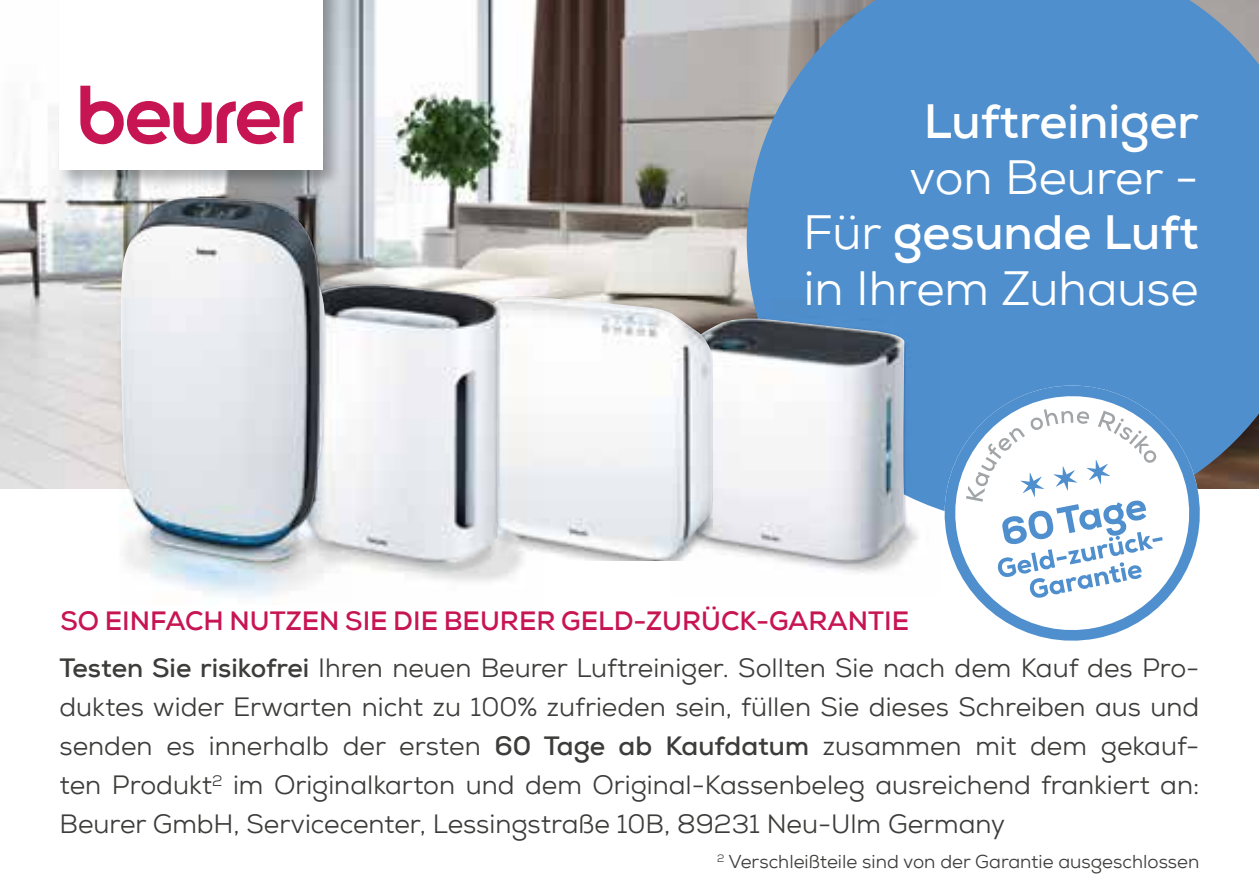
<style>
.page{position:relative;width:1259px;height:893px;background:#fff}
.page>*{position:absolute;margin:0;border:0;box-sizing:border-box;transform-origin:0 0}
.t1{font:48px/55.5px "Nexa";color:#fff;text-align:justify}
.t2{font:700 48px "Nexa";color:#fff}
.t3{font:26.4px/39px "Nexa";color:#3c3c3b;text-align:justify}
.t4{font:700 26.4px "Nexa";color:#c71553}
.t5{font:18.6px "Nexa";color:#3c3c3b}
.s1{font-weight:700}
</style>
<div class="page">
<img style="left:0;top:0;width:746px;height:488px">
<svg style="left:746px;top:0;width:513px;height:489px;fill:#4f8fcd"></svg>
<div style="left:57px;top:0;width:286px;height:189px;background:#000;opacity:.3"></div>
<div style="left:60px;top:0;width:263px;height:170px;background:#fff"></div>
<svg style="left:80px;top:86px;width:222px;height:58px"></svg>
<img style="left:670px;top:299px;width:269px;height:274px">
<img style="left:691px;top:319px;width:215px;height:243px">
<svg style="left:939px;top:380px;width:266px;height:261px"></svg>
<svg style="left:966px;top:409px;width:196px;height:190px"></svg>
<img style="left:544px;top:297px;width:168px;height:263px">
<img style="left:350px;top:262px;width:194px;height:320px">
<img style="left:350px;top:285px;width:149px;height:277px">
<img style="left:119px;top:196px;width:231px;height:402px">
<img style="left:121px;top:198px;width:204px;height:362px">
<h1 class="t2" style="left:923px;top:91px;width:276px">Luftreiniger</h1>
<h1 class="t1" style="left:803px;top:150px;width:397px;text-indent:106px">von Beurer - Für <span class="s1">gesunde Luft </span>in Ihrem Zuhause</h1>
<p class="t4" style="left:60px;top:604px;width:850px">SO EINFACH NUTZEN SIE DIE BEURER GELD-ZURÜCK-GARANTIE</p>
<p class="t3" style="left:60px;top:649px;width:1141px"><span class="s1">Testen Sie risikofrei</span> Ihren neuen Beurer Luftreiniger. Sollten Sie nach dem Kauf des Pro&shy;duktes wider Erwarten nicht zu 100% zufrieden sein, füllen Sie dieses Schreiben aus und senden es innerhalb der ersten <span class="s1">60 Tage ab Kaufdatum</span> zusammen mit dem gekauf&shy;ten Produkt<sup>2</sup> im Originalkarton und dem Original-Kassenbeleg ausreichend frankiert an:<br>Beurer GmbH, Servicecenter, Lessingstraße 10B, 89231 Neu-Ulm Germany</p>
<p class="t5" style="left:717px;top:850px;width:484px"><sup>2</sup> Verschleißteile sind von der Garantie ausgeschlossen</p>
</div>
